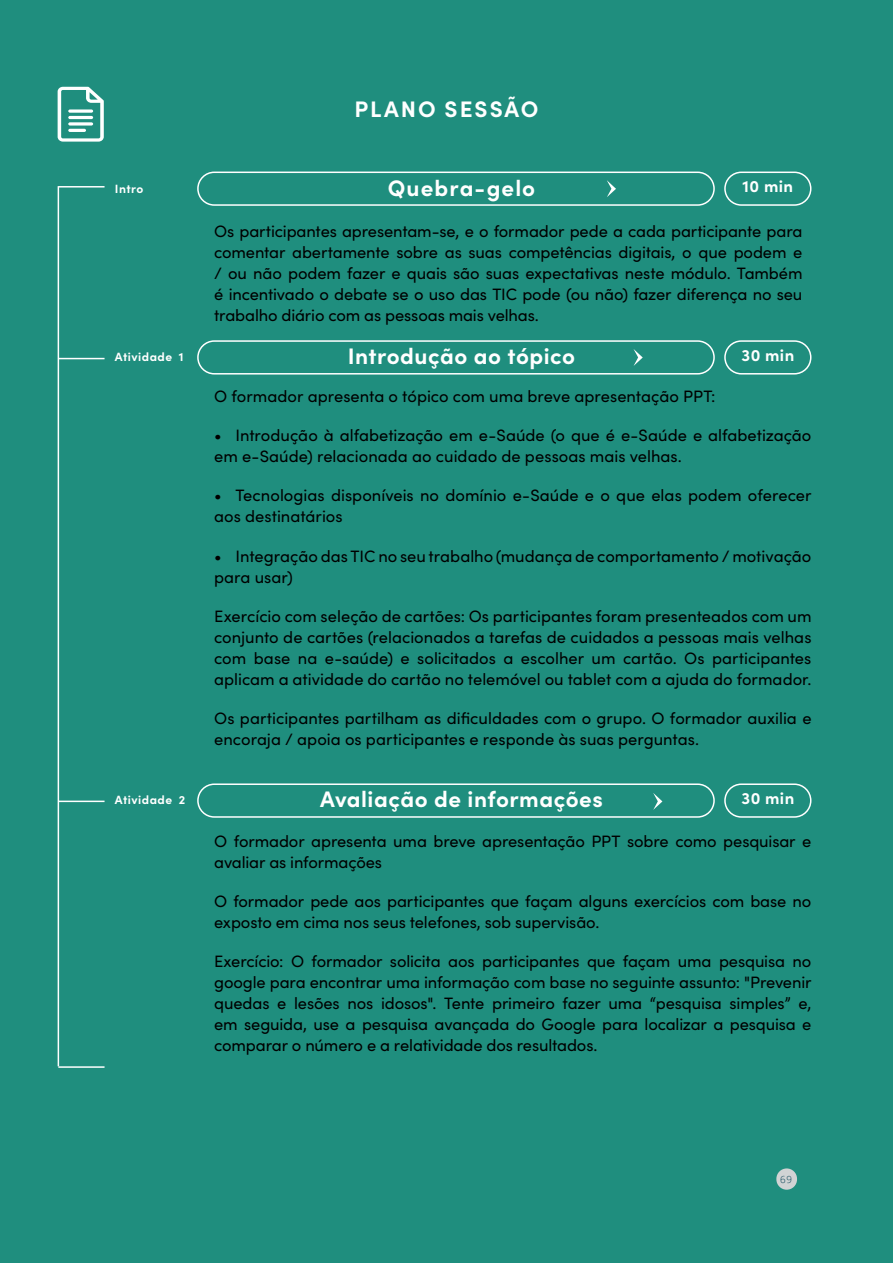
<style>
.page{position:relative;width:893px;height:1263px;background:#1f8e7e}
.page>*{position:absolute;margin:0;border:0;box-sizing:border-box;transform-origin:0 0}
.t1{font:700 22.5px "Sofia Pro";letter-spacing:.025em;color:#fff}
.t2{font:700 22.5px "Sofia Pro";letter-spacing:.085em;color:#fff}
.t3{font:700 22.5px "Sofia Pro";letter-spacing:.05em;color:#fff}
.t4{font:16.5px/21px "Sofia Pro";letter-spacing:-.005em;color:#000}
.t5{font:700 16.5px "Sofia Pro";letter-spacing:.025em;color:#fff}
.t6{font:700 12px "Sofia Pro";letter-spacing:.04em;color:#fff}
.t7{font:300 9.75px "Open Sans";color:#033e51}
</style>
<div class="page">
<div style="left:197px;top:172px;width:518px;height:34px;border:2px solid #fff;border-radius:16px"></div>
<div style="left:197px;top:340px;width:518px;height:35px;border:2px solid #fff;border-radius:16px"></div>
<div style="left:197px;top:783px;width:518px;height:35px;border:2px solid #fff;border-radius:16px"></div>
<div style="left:724px;top:172px;width:87px;height:34px;border:2px solid #fff;border-radius:16px"></div>
<div style="left:724px;top:340px;width:87px;height:35px;border:2px solid #fff;border-radius:16px"></div>
<div style="left:724px;top:783px;width:87px;height:35px;border:2px solid #fff;border-radius:16px"></div>
<hr style="left:58px;top:186px;width:47px;height:2px;background:#fff">
<hr style="left:58px;top:358px;width:47px;height:1px;background:#fff">
<hr style="left:58px;top:801px;width:47px;height:1px;background:#fff">
<hr style="left:58px;top:1066px;width:47px;height:2px;background:#fff">
<hr style="left:58px;top:186px;width:1px;height:880px;background:#fff">
<svg style="left:58px;top:87px;width:46px;height:55px"></svg>
<svg style="left:68px;top:109px;width:25px;height:4px"></svg>
<hr style="left:68px;top:116px;width:25px;height:3px;background:#fff;border-radius:2px">
<svg style="left:68px;top:122px;width:25px;height:4px"></svg>
<hr style="left:68px;top:129px;width:18px;height:3px;background:#fff;border-radius:2px">
<svg style="left:653px;top:793px;width:9px;height:17px"></svg>
<svg style="left:633px;top:349px;width:10px;height:17px"></svg>
<svg style="left:607px;top:180px;width:9px;height:17px"></svg>
<div style="left:776px;top:1168px;width:21px;height:22px;background:#d1d3d4;border-radius:10px"></div>
<h1 class="t2" style="left:355px;top:91px;width:185px">PLANO SESSÃO</h1>
<p class="t6" style="left:115px;top:179px;width:30px">Intro</p>
<h1 class="t3" style="left:388px;top:170px;width:149px">Quebra-gelo</h1>
<p class="t5" style="left:742px;top:174px;width:52px">10 min</p>
<p class="t4" style="left:214px;top:219px;width:590px;text-align:justify">Os participantes apresentam-se, e o formador pede a cada participante para comentar abertamente sobre as suas competências digitais, o que podem e / ou não podem fazer e quais são suas expectativas neste módulo. Também é incentivado o debate se o uso das TIC pode (ou não) fazer diferença no seu trabalho diário com as pessoas mais velhas.</p>
<p class="t6" style="left:115px;top:348px;width:70px">Atividade 1</p>
<h1 class="t1" style="left:348px;top:339px;width:229px">Introdução ao tópico</h1>
<p class="t5" style="left:741px;top:342px;width:54px">30 min</p>
<p class="t4" style="left:214px;top:385px;width:503px">O formador apresenta o tópico com uma breve apresentação PPT:</p>
<p class="t4" style="left:214px;top:424px;width:599px">• Introdução à alfabetização em e-Saúde (o que é e-Saúde e alfabetização em e-Saúde) relacionada ao cuidado de pessoas mais velhas.</p>
<p class="t4" style="left:214px;top:484px;width:599px">• Tecnologias disponíveis no domínio e-Saúde e o que elas podem oferecer aos destinatários</p>
<p class="t4" style="left:214px;top:544px;width:599px">• Integração das TIC no seu trabalho (mudança de comportamento / motivação para usar)</p>
<p class="t4" style="left:214px;top:604px;width:599px;text-align:justify">Exercício com seleção de cartões: Os participantes foram presenteados com um conjunto de cartões (relacionados a tarefas de cuidados a pessoas mais velhas com base na e-saúde) e solicitados a escolher um cartão. Os participantes aplicam a atividade do cartão no telemóvel ou tablet com a ajuda do formador.</p>
<p class="t4" style="left:214px;top:706px;width:599px">Os participantes partilham as dificuldades com o grupo. O formador auxilia e encoraja / apoia os participantes e responde às suas perguntas.</p>
<p class="t6" style="left:115px;top:791px;width:72px">Atividade 2</p>
<h1 class="t1" style="left:320px;top:782px;width:284px">Avaliação de informações</h1>
<p class="t5" style="left:741px;top:785px;width:54px">30 min</p>
<p class="t4" style="left:214px;top:830px;width:599px">O formador apresenta uma breve apresentação PPT sobre como pesquisar e avaliar as informações</p>
<p class="t4" style="left:214px;top:890px;width:599px">O formador pede aos participantes que façam alguns exercícios com base no exposto em cima nos seus telefones, sob supervisão.</p>
<p class="t4" style="left:214px;top:950px;width:599px;text-align:justify">Exercício: O formador solicita aos participantes que façam uma pesquisa no google para encontrar uma informação com base no seguinte assunto: "Prevenir quedas e lesões nos idosos". Tente primeiro fazer uma “pesquisa simples” e, em seguida, use a pesquisa avançada do Google para localizar a pesquisa e comparar o número e a relatividade dos resultados.</p>
<p class="t7" style="left:780px;top:1172px;width:13px">69</p>
</div>
